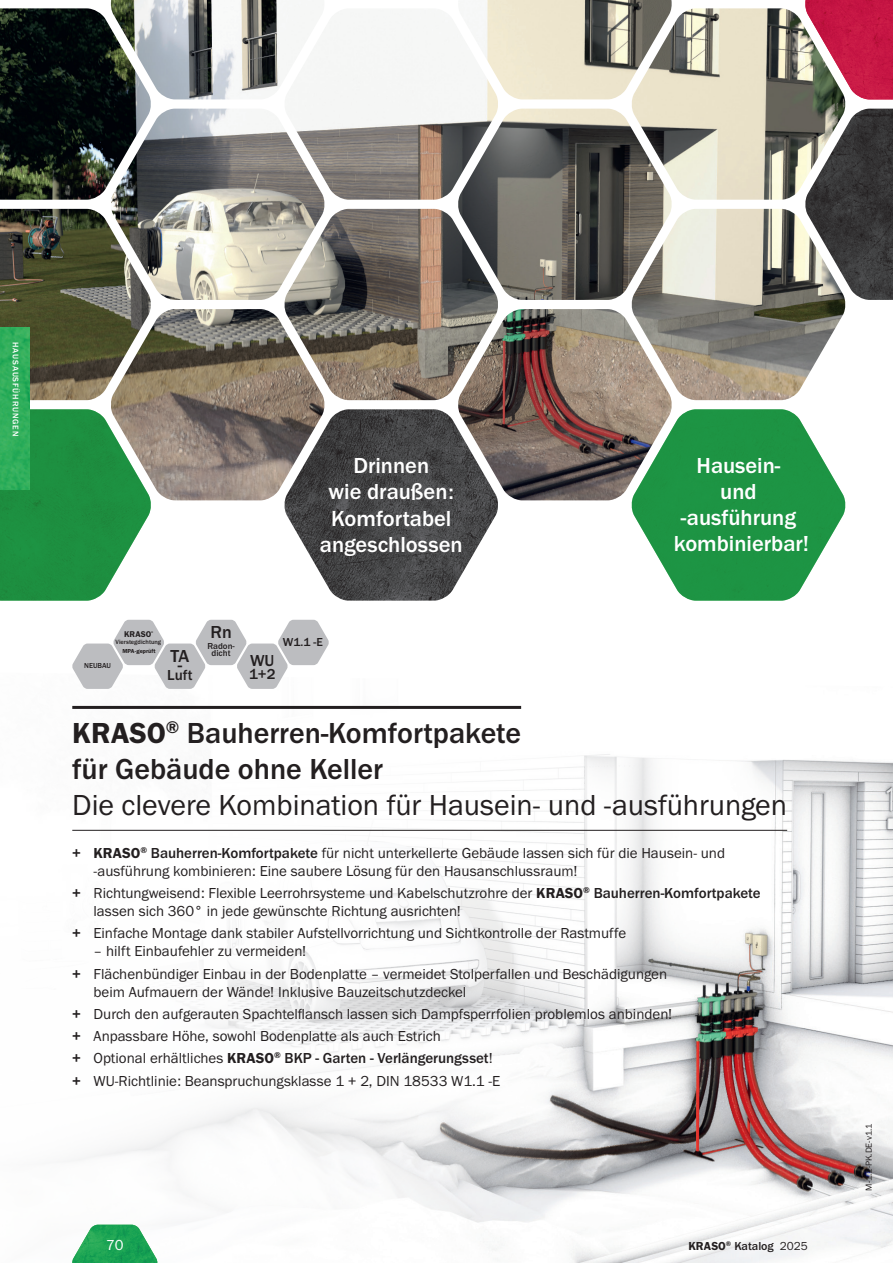
<style>
.page{position:relative;width:893px;height:1263px;background:#fff}
.page>*{position:absolute;margin:0;border:0;box-sizing:border-box;transform-origin:0 0}
.t1{font:500 30px/36px "Franklin Gothic URW";color:#231f20}
.t2{font:30px "Franklin Gothic URW Boo";color:#231f20}
.t3{font:500 22.5px/26.2px "Franklin Gothic URW";color:#fff;text-align:center}
.t4{font:500 18px "Franklin Gothic URW";color:#231f20}
.t5{font:500 16.5px "Franklin Gothic URW";color:#231f20}
.t6{font:15px/22.2px "Franklin Gothic URW Boo";color:#231f20}
.t7{font:500 15px "Franklin Gothic URW";color:#231f20}
.t8{font:15px "Franklin Gothic URW Boo";color:#fff}
.t9{font:500 12px "Franklin Gothic URW";color:#231f20}
.t10{font:9px "Franklin Gothic URW Boo";color:#231f20}
.t11{font:500 9px/7.5px "Franklin Gothic URW";color:#231f20;text-align:center}
.t12{font:8.7px "Franklin Gothic URW Dem";color:#231f20}
.t13{font:500 8.4px "Franklin Gothic URW";letter-spacing:.105em;color:#fff}
.t14{font:500 7.5px "Franklin Gothic URW";color:#231f20}
.t15{font:500 6.3px "Franklin Gothic URW";color:#231f20}
.t16{font:6px "Franklin Gothic URW Dem";color:#231f20}
.t17{font:2.7px "Franklin Gothic URW Dem";color:#231f20}
.s1{font-family:"Franklin Gothic URW Dem";font-weight:400}
.s2{font-family:"Franklin Gothic URW Dem"}
.s3{font-family:"Franklin Gothic URW";font-weight:500}
.s4{font-family:"Franklin Gothic URW Boo";font-weight:400}
</style>
<div class="page">
<img style="left:71px;top:705px;width:822px;height:558px">
<img style="left:631px;top:209px;width:215px;height:191px">
<img style="left:631px;top:409px;width:215px;height:192px">
<img style="left:284px;top:209px;width:214px;height:191px">
<img style="left:284px;top:409px;width:214px;height:192px">
<img style="left:457px;top:309px;width:215px;height:191px">
<img style="left:0;top:209px;width:151px;height:191px">
<img style="left:0;top:409px;width:151px;height:192px">
<img style="left:110px;top:309px;width:215px;height:191px">
<img style="left:632px;top:8px;width:214px;height:192px">
<img style="left:305px;top:27px;width:193px;height:173px">
<img style="left:458px;top:0;width:214px;height:99px">
<img style="left:457px;top:109px;width:215px;height:191px">
<img style="left:0;top:8px;width:151px;height:192px">
<img style="left:110px;top:0;width:215px;height:99px">
<img style="left:110px;top:109px;width:215px;height:191px">
<img style="left:805px;top:0;width:88px;height:99px">
<img style="left:804px;top:109px;width:89px;height:191px">
<hr style="left:72px;top:706px;width:449px;height:3px;background:#231f20">
<hr style="left:72px;top:830px;width:715px;height:1px;background:#231f20">
<svg style="left:72px;top:620px;width:257px;height:69px"></svg>
<img style="left:72px;top:1225px;width:86px;height:38px">
<img style="left:0;top:327px;width:30px;height:162px">
<p class="t13" style="left:21px;top:342px;width:96px;rotate:90deg">hausausführungen</p>
<h2 class="t3" style="left:320px;top:452px;width:144px">Drinnen<br>wie draußen:<br>Komfortabel angeschlossen</h2>
<p class="t12" style="left:124px;top:628px;width:29px">KRASO</p>
<p class="t17" style="left:151px;top:630px;width:4px">®</p>
<p class="t15" style="left:116px;top:638px;width:47px">Vierstegdichtung</p>
<p class="t16" style="left:122px;top:647px;width:35px">MPA-geprüft</p>
<p class="t4" style="left:171px;top:645px;width:20px">TA</p>
<p class="t7" style="left:167px;top:665px;width:27px">Luft</p>
<p class="t14" style="left:84px;top:661px;width:28px">NEUBAU</p>
<p class="t4" style="left:178px;top:654px;width:6px">-</p>
<p class="t4" style="left:210px;top:621px;width:23px">Rn</p>
<p class="t11" style="left:208px;top:642px;width:29px">Radon&shy;dicht</p>
<p class="t5" style="left:250px;top:650px;width:26px">WU</p>
<p class="t7" style="left:249px;top:664px;width:28px">1+2</p>
<p class="t9" style="left:283px;top:635px;width:42px">W1.1 -E</p>
<h2 class="t3" style="left:674px;top:451px;width:137px">Hausein-<br>und -ausführung kombinierbar!</h2>
<h1 class="t1" style="left:72px;top:715px;width:450px"><span class="s1">KRASO</span><sup>®</sup> Bauherren-Komfortpakete für Gebäude ohne Keller</h1>
<h1 class="t2" style="left:72px;top:787px;width:716px">Die clevere Kombination für Hausein- und -ausführungen</h1>
<p class="t6" style="left:94px;top:844px;width:633px;line-height:18px;text-indent:-21px"><span class="s2">+ KRASO</span><sup>®</sup> <span class="s3">Bauherren-Komfortpakete</span> für nicht unterkellerte Gebäude lassen sich für die Hausein- und -ausführung kombinieren: Eine saubere Lösung für den Hausanschlussraum!</p>
<p class="t6" style="left:94px;top:884px;width:669px;line-height:18px;text-indent:-21px"><span class="s2">+</span> Richtungweisend: Flexible Leerrohrsysteme und Kabelschutzrohre der <span class="s2">KRASO</span><sup>®</sup> <span class="s3">Bauherren-Komfortpakete </span>lassen sich 360° in jede gewünschte Richtung ausrichten!</p>
<p class="t6" style="left:72px;top:922px;width:555px"><span class="s2">+</span> Einfache Montage dank stabiler Aufstellvorrichtung und Sichtkontrolle der Rastmuffe</p>
<p class="t6" style="left:72px;top:940px;width:596px;text-indent:21px">– hilft Einbaufehler zu vermeiden!<br><span class="s2">+</span> Flächenbündiger Einbau in der Bodenplatte – vermeidet Stolperfallen und Beschädigungen</p>
<p class="t6" style="left:72px;top:980px;width:601px;text-indent:21px">beim Aufmauern der Wände! Inklusive Bauzeitschutzdeckel<br><span class="s2">+</span> Durch den aufgerauten Spachtelflansch lassen sich Dampfsperrfolien problemlos anbinden! <span class="s2">+</span> Anpassbare Höhe, sowohl Bodenplatte als auch Estrich</p>
<p class="t7" style="left:72px;top:1049px;width:422px"><span class="s1">+</span> <span class="s4">Optional erhältliches</span> <span class="s1">KRASO</span><sup>®</sup> BKP - Garten - Verlängerungsset<span class="s4">!</span></p>
<p class="t6" style="left:72px;top:1069px;width:430px"><span class="s2">+</span> WU-Richtlinie: Beanspruchungsklasse 1 + 2, DIN 18533 W1.1 -E</p>
<p class="t8" style="left:106px;top:1236px;width:19px">70</p>
<p class="t9" style="left:688px;top:1239px;width:121px"><span class="s1">KRASO</span><sup>®</sup> Katalog <span class="s4">2025</span></p>
<p class="t10" style="left:863px;top:1191px;width:69px;rotate:-90deg">M-1.1-PK.DE-v1.1</p>
</div>
